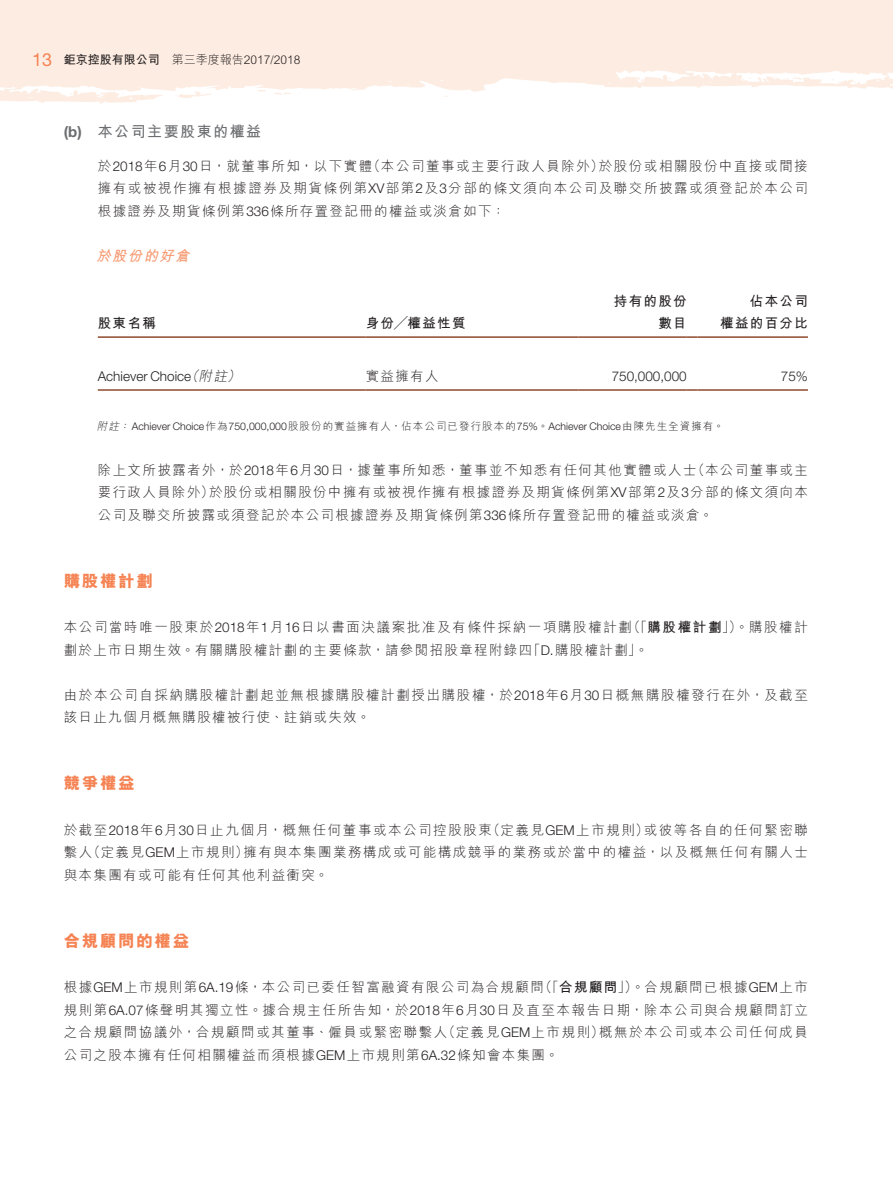
<style>
.page{position:relative;width:893px;height:1191px;background:#fff}
.page>*{position:absolute;margin:0;border:0;box-sizing:border-box;transform-origin:0 0}
.t1{font:800 16.5px "M Hei HK";letter-spacing:.1em;color:#f58353}
.t2{font:700 15px "M Hei HK";letter-spacing:.1em;color:#6c6d70}
.t3{font:italic 700 14.25px "M Hei HK";color:#f79970}
.t4{font:300 13.5px/22.5px "M Hei HK";letter-spacing:.1em;color:#231f20;text-align:justify}
.t5{font:300 13.5px/22.5px "M Hei HK";letter-spacing:.12em;color:#231f20}
.t6{font:300 13.5px "Helvetica Neue LT Std";color:#231f20}
.t7{font:700 13.5px/22.5px "M Hei HK";letter-spacing:.1em;color:#231f20;text-align:right}
.t8{font:300 12px "M Hei HK";color:#231f20}
.t9{font:300 10.5px "Helvetica Neue LT Std";color:#231f20}
.s1{font-family:"Helvetica Neue LT Std";font-weight:400;font-size:18px;color:#f58353}
.s2{font-weight:700}
.s3{font-family:"Helvetica Neue LT Std"}
.s4{font-family:"M Hei HK";font-style:italic}
.s5{font-family:"M Hei HK"}
</style>
<div class="page">
<hr style="left:98px;top:336px;width:268px;height:2px;background:#8e4a2b">
<hr style="left:366px;top:336px;width:212px;height:2px;background:#8e4a2b">
<svg style="left:578px;top:336px;width:11px;height:2px"></svg>
<hr style="left:589px;top:336px;width:98px;height:2px;background:#8e4a2b">
<svg style="left:687px;top:336px;width:10px;height:2px"></svg>
<hr style="left:697px;top:336px;width:111px;height:2px;background:#8e4a2b">
<hr style="left:98px;top:389px;width:268px;height:2px;background:#8e4a2b">
<hr style="left:366px;top:389px;width:212px;height:2px;background:#8e4a2b">
<svg style="left:578px;top:389px;width:11px;height:2px"></svg>
<hr style="left:589px;top:389px;width:98px;height:2px;background:#8e4a2b">
<svg style="left:687px;top:389px;width:10px;height:2px"></svg>
<hr style="left:697px;top:389px;width:111px;height:2px;background:#8e4a2b">
<p class="t8" style="left:32px;top:54px;width:270px"><span class="s1">13</span> <span class="s2">鉅京控股有限公司</span> 第三季度報告2017/2018</p>
<p class="t2" style="left:64px;top:120px;width:199px"><span class="s3">(b)</span> 本公司主要股東的權益</p>
<p class="t4" style="left:98px;top:154px;width:712px">於<span class="s3">2018</span>年<span class="s3">6</span>月<span class="s3">30</span>日，就董事所知，以下實體（本公司董事或主要行政人員除外）於股份或相關股份中直接或間接擁有或被視作擁有根據證券及期貨條例第<span class="s3">XV</span>部第<span class="s3">2</span>及<span class="s3">3</span>分部的條文須向本公司及聯交所披露或須登記於本公司根據證券及期貨條例第<span class="s3">336</span>條所存置登記冊的權益或淡倉如下：</p>
<p class="t3" style="left:97px;top:245px;width:98px">於股份的好倉</p>
<p class="t7" style="left:98px;top:311px;width:60px">股東名稱</p>
<p class="t7" style="left:366px;top:311px;width:101px">身份╱權益性質</p>
<p class="t7" style="left:614px;top:288px;width:74px">持有的股份數目</p>
<p class="t7" style="left:720px;top:288px;width:89px">佔本公司<br>權益的百分比</p>
<p class="t6" style="left:98px;top:368px;width:147px">Achiever Choice<span class="s4">（附註）</span></p>
<p class="t4" style="left:366px;top:365px;width:74px">實益擁有人</p>
<p class="t6" style="left:612px;top:368px;width:77px">750,000,000</p>
<p class="t6" style="left:781px;top:368px;width:29px">75%</p>
<p class="t9" style="left:97px;top:420px;width:628px"><span class="s4">附註：</span>Achiever Choice<span class="s5">作為</span>750,000,000<span class="s5">股股份的實益擁有人，佔本公司已發行股本的</span>75%<span class="s5">。</span>Achiever Choice<span class="s5">由陳先生全資擁有。</span></p>
<p class="t4" style="left:98px;top:458px;width:712px">除上文所披露者外，於<span class="s3">2018</span>年<span class="s3">6</span>月<span class="s3">30</span>日，據董事所知悉，董事並不知悉有任何其他實體或人士（本公司董事或主要行政人員除外）於股份或相關股份中擁有或被視作擁有根據證券及期貨條例第<span class="s3">XV</span>部第<span class="s3">2</span>及<span class="s3">3</span>分部的條文須向本公司及聯交所披露或須登記於本公司根據證券及期貨條例第<span class="s3">336</span>條所存置登記冊的權益或淡倉。</p>
<p class="t1" style="left:64px;top:572px;width:91px">購股權計劃</p>
<p class="t5" style="left:64px;top:615px;width:746px">本公司當時唯一股東於<span class="s3">2018</span>年<span class="s3">1</span>月<span class="s3">16</span>日以書面決議案批准及有條件採納一項購股權計劃（「<span class="s2">購股權計劃</span>」）。購股權計劃於上市日期生效。有關購股權計劃的主要條款，請參閱招股章程附錄四「<span class="s3">D.</span>購股權計劃」。</p>
<p class="t5" style="left:64px;top:683px;width:746px">由於本公司自採納購股權計劃起並無根據購股權計劃授出購股權，於<span class="s3">2018</span>年<span class="s3">6</span>月<span class="s3">30</span>日概無購股權發行在外，及截至該日止九個月概無購股權被行使、註銷或失效。</p>
<p class="t1" style="left:64px;top:775px;width:72px">競爭權益</p>
<p class="t4" style="left:64px;top:818px;width:746px">於截至<span class="s3">2018</span>年<span class="s3">6</span>月<span class="s3">30</span>日止九個月，概無任何董事或本公司控股股東（定義見<span class="s3">GEM</span>上市規則）或彼等各自的任何緊密聯繫人（定義見<span class="s3">GEM</span>上市規則）擁有與本集團業務構成或可能構成競爭的業務或於當中的權益，以及概無任何有關人士與本集團有或可能有任何其他利益衝突。</p>
<p class="t1" style="left:64px;top:932px;width:127px">合規顧問的權益</p>
<p class="t4" style="left:64px;top:975px;width:746px">根據<span class="s3">GEM</span>上市規則第<span class="s3">6A.19</span>條，本公司已委任智富融資有限公司為合規顧問（「<span class="s2">合規顧問</span>」）。合規顧問已根據<span class="s3">GEM</span>上市規則第<span class="s3">6A.07</span>條聲明其獨立性。據合規主任所告知，於<span class="s3">2018</span>年<span class="s3">6</span>月<span class="s3">30</span>日及直至本報告日期，除本公司與合規顧問訂立之合規顧問協議外，合規顧問或其董事、僱員或緊密聯繫人（定義見<span class="s3">GEM</span>上市規則）概無於本公司或本公司任何成員公司之股本擁有任何相關權益而須根據<span class="s3">GEM</span>上市規則第<span class="s3">6A.32</span>條知會本集團。</p>
</div>
